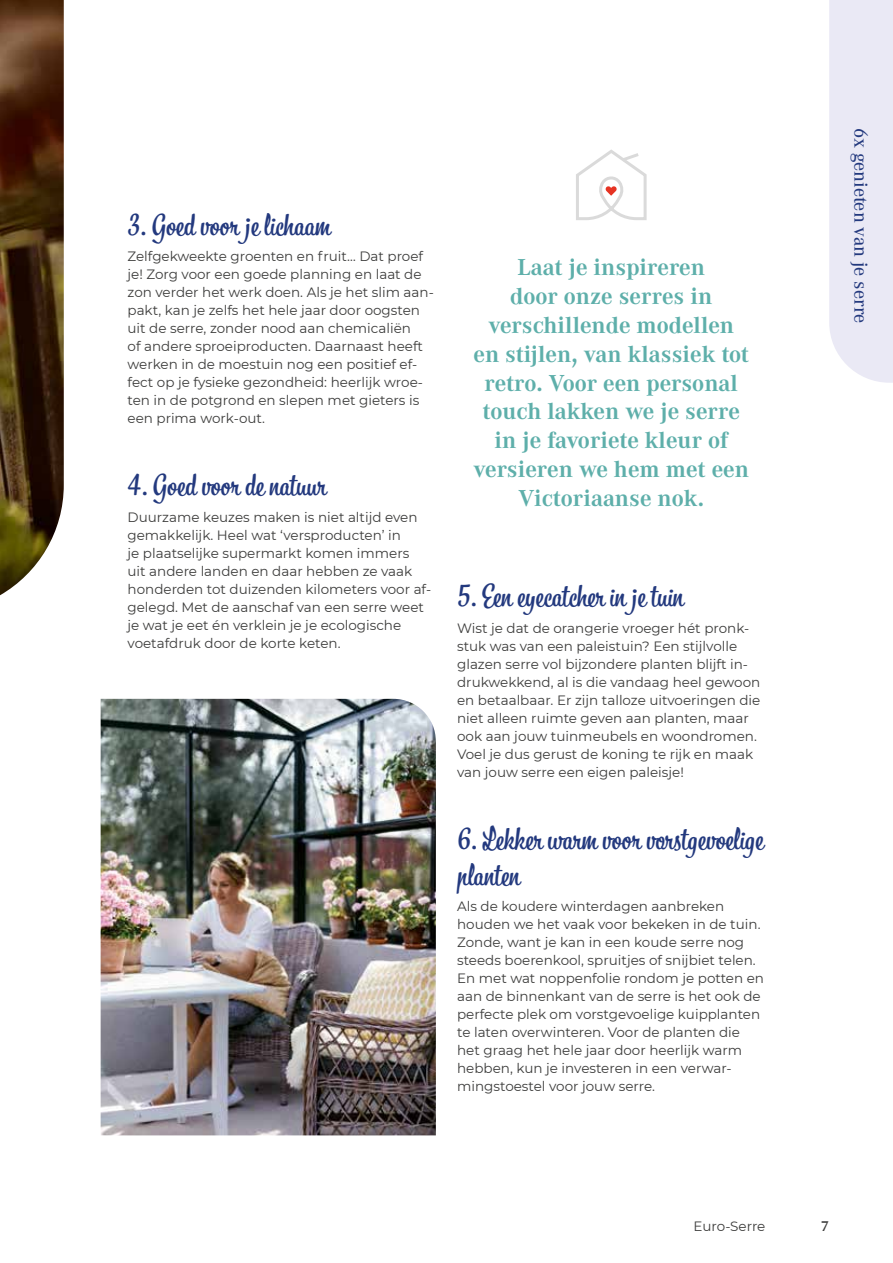
<style>
.page{position:relative;width:893px;height:1263px;background:#fff}
.page>*{position:absolute;margin:0;border:0;box-sizing:border-box;transform-origin:0 0}
.t1{font:30px/36px "Bistro Script";color:#23397e}
.t2{font:700 24px/28.8px "Corporate A";color:#5eafaa;text-align:center}
.t3{font:500 19.5px "Corporate A";color:#23397e}
.t4{font:700 15px "Corporate A";color:#3c3c3b}
.t5{font:13.5px/18px "Montserrat";color:#3c3c3b}
</style>
<div class="page">
<img style="left:101px;top:699px;width:335px;height:436px">
<img style="left:0;top:0;width:64px;height:595px">
<svg style="left:576px;top:149px;width:71px;height:71px"></svg>
<div style="left:829px;top:0;width:64px;height:383px;background:#eae9f5"></div>
<h1 class="t1" style="left:128px;top:208px;width:204px">3. Goed voor je lichaam</h1>
<p class="t5" style="left:128px;top:247px;width:308px">Zelfgekweekte groenten en fruit… Dat proef je! Zorg voor een goede planning en laat de zon verder het werk doen. Als je het slim aan&shy;pakt, kan je zelfs het hele jaar door oogsten uit de serre, zonder nood aan chemicaliën<br>of andere sproeiproducten. Daarnaast heeft werken in de moestuin nog een positief ef&shy;fect op je fysieke gezondheid: heerlijk wroe&shy;ten in de potgrond en slepen met gieters is een prima work-out.</p>
<h1 class="t1" style="left:128px;top:468px;width:199px">4. Goed voor de natuur</h1>
<p class="t5" style="left:128px;top:507px;width:305px">Duurzame keuzes maken is niet altijd even gemakkelijk. Heel wat ‘versproducten’ in<br>je plaatselijke supermarkt komen immers<br>uit andere landen en daar hebben ze vaak honderden tot duizenden kilometers voor af&shy;gelegd. Met de aanschaf van een serre weet je wat je eet én verklein je je ecologische voetafdruk door de korte keten.</p>
<h2 class="t2" style="left:473px;top:252px;width:277px">Laat je inspireren<br>door onze serres in verschillende modellen en stijlen, van klassiek tot retro. Voor een personal touch lakken we je serre in je favoriete kleur of versieren we hem met een<br>Victoriaanse nok.</h2>
<h1 class="t1" style="left:457px;top:579px;width:228px">5. Een eyecatcher in je tuin</h1>
<p class="t5" style="left:457px;top:618px;width:305px">Wist je dat de orangerie vroeger hét pronk&shy;stuk was van een paleistuin? Een stijlvolle glazen serre vol bijzondere planten blijft in&shy;drukwekkend, al is die vandaag heel gewoon en betaalbaar. Er zijn talloze uitvoeringen die niet alleen ruimte geven aan planten, maar ook aan jouw tuinmeubels en woondromen.<br>Voel je dus gerust de koning te rijk en maak van jouw serre een eigen paleisje!</p>
<h1 class="t1" style="left:457px;top:821px;width:308px">6. Lekker warm voor vorstgevoelige planten</h1>
<p class="t5" style="left:457px;top:897px;width:308px">Als de koudere winterdagen aanbreken houden we het vaak voor bekeken in de tuin.<br>Zonde, want je kan in een koude serre nog steeds boerenkool, spruitjes of snijbiet telen.<br>En met wat noppenfolie rondom je potten en aan de binnenkant van de serre is het ook de perfecte plek om vorstgevoelige kuipplanten te laten overwinteren. Voor de planten die het graag het hele jaar door heerlijk warm hebben, kun je investeren in een verwar&shy;mingstoestel voor jouw serre.</p>
<p class="t5" style="left:693px;top:1216px;width:73px">Euro-Serre</p>
<h3 class="t3" style="left:874px;top:128px;width:197px;rotate:90deg">6x genieten van je serre</h3>
<p class="t4" style="left:821px;top:1216px;width:10px">7</p>
</div>
